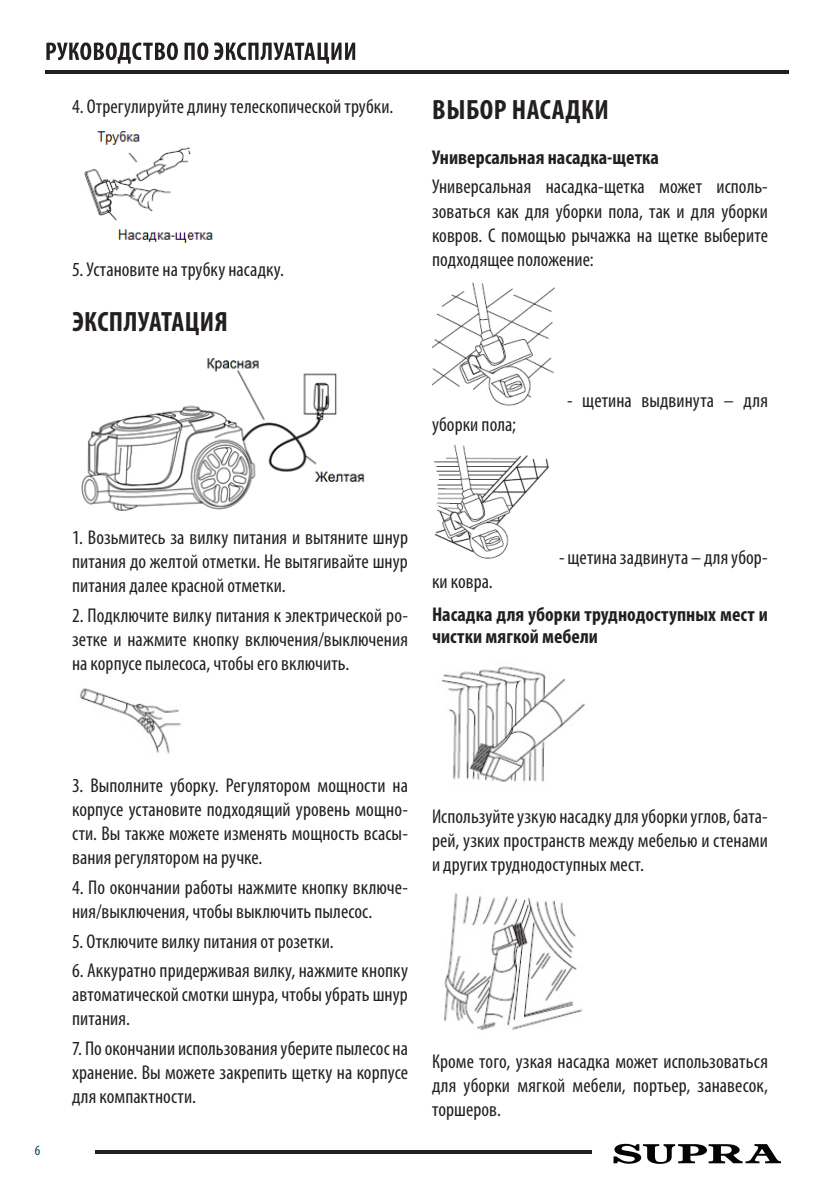
<style>
.page{position:relative;width:840px;height:1191px;background:#fff}
.page>*{position:absolute;margin:0;border:0;box-sizing:border-box;transform-origin:0 0}
.t1{font:700 condensed 28px "Myriad Pro";letter-spacing:.02em;color:#231f20}
.Основной_текст{font:condensed 20px/24px "Myriad Pro";letter-spacing:.005em;color:#231f20;text-align:justify}
.Внимание{font:700 condensed 20px/22px "Myriad Pro";letter-spacing:.005em;color:#231f20}
.t2{font:condensed 14.2px "Myriad Pro";color:#013d59}
</style>
<div class="page">
<svg style="left:46px;top:42px;width:132px;height:22px"></svg>
<svg style="left:184px;top:42px;width:24px;height:18px"></svg>
<svg style="left:214px;top:42px;width:141px;height:22px"></svg>
<hr style="left:46px;top:70px;width:742px;height:3px;background:#231f20">
<hr style="left:95px;top:1150px;width:496px;height:4px;background:#231f20">
<svg style="left:613px;top:1143px;width:167px;height:20px"></svg>
<img style="left:84px;top:131px;width:129px;height:112px">
<img style="left:81px;top:358px;width:284px;height:153px">
<img style="left:80px;top:688px;width:101px;height:66px">
<img style="left:432px;top:282px;width:123px;height:124px">
<img style="left:434px;top:444px;width:115px;height:115px">
<img style="left:441px;top:666px;width:144px;height:116px">
<img style="left:444px;top:893px;width:139px;height:138px">
<p class="Основной_текст" style="left:72px;top:94px;width:322px">4. Отрегулируйте длину телескопической трубки.</p>
<p class="Основной_текст" style="left:72px;top:257px;width:213px">5. Установите на трубку насадку.</p>
<h1 class="t1" style="left:72px;top:304px;width:157px">ЭКСПЛУАТАЦИЯ</h1>
<h1 class="t1" style="left:432px;top:92px;width:178px">ВЫБОР НАСАДКИ</h1>
<p class="Внимание" style="left:432px;top:146px;width:228px">Универсальная насадка-щетка</p>
<p class="Основной_текст" style="left:432px;top:175px;width:337px">Универсальная насадка-щетка может исполь&shy;зоваться как для уборки пола, так и для уборки ковров. С помощью рычажка на щетке выберите подходящее положение:</p>
<p class="Основной_текст" style="left:432px;top:412px;width:85px">уборки пола;</p>
<p class="Основной_текст" style="left:566px;top:388px;width:202px">- щетина выдвинута – для</p>
<p class="Основной_текст" style="left:72px;top:525px;width:337px">1. Возьмитесь за вилку питания и вытяните шнур питания до желтой отметки. Не вытягивайте шнур питания далее красной отметки.</p>
<p class="Основной_текст" style="left:72px;top:602px;width:337px">2. Подключите вилку питания к электрической ро&shy;зетке и нажмите кнопку включения/выключения на корпусе пылесоса, чтобы его включить.</p>
<p class="Основной_текст" style="left:558px;top:545px;width:210px">- щетина задвинута – для убор-</p>
<p class="Основной_текст" style="left:432px;top:569px;width:62px">ки ковра.</p>
<p class="Внимание" style="left:432px;top:603px;width:337px">Насадка для уборки труднодоступных мест и чистки мягкой мебели</p>
<p class="t2" style="left:35px;top:1141px;width:7px">6</p>
<p class="Основной_текст" style="left:72px;top:773px;width:337px">3. Выполните уборку. Регулятором мощности на корпусе установите подходящий уровень мощно&shy;сти. Вы также можете изменять мощность всасы&shy;вания регулятором на ручке.</p>
<p class="Основной_текст" style="left:72px;top:875px;width:337px">4. По окончании работы нажмите кнопку включе&shy;ния/выключения, чтобы выключить пылесос.</p>
<p class="Основной_текст" style="left:72px;top:928px;width:263px">5. Отключите вилку питания от розетки.</p>
<p class="Основной_текст" style="left:72px;top:958px;width:337px">6. Аккуратно придерживая вилку, нажмите кнопку автоматической смотки шнура, чтобы убрать шнур питания.</p>
<p class="Основной_текст" style="left:72px;top:1036px;width:337px">7. По окончании использования уберите пылесос на хранение. Вы можете закрепить щетку на корпусе для компактности.</p>
<p class="Основной_текст" style="left:432px;top:803px;width:337px">Используйте узкую насадку для уборки углов, бата&shy;рей, узких пространств между мебелью и стенами и других труднодоступных мест.</p>
<p class="Основной_текст" style="left:432px;top:1049px;width:337px">Кроме того, узкая насадка может использоваться для уборки мягкой мебели, портьер, занавесок, торшеров.</p>
</div>
